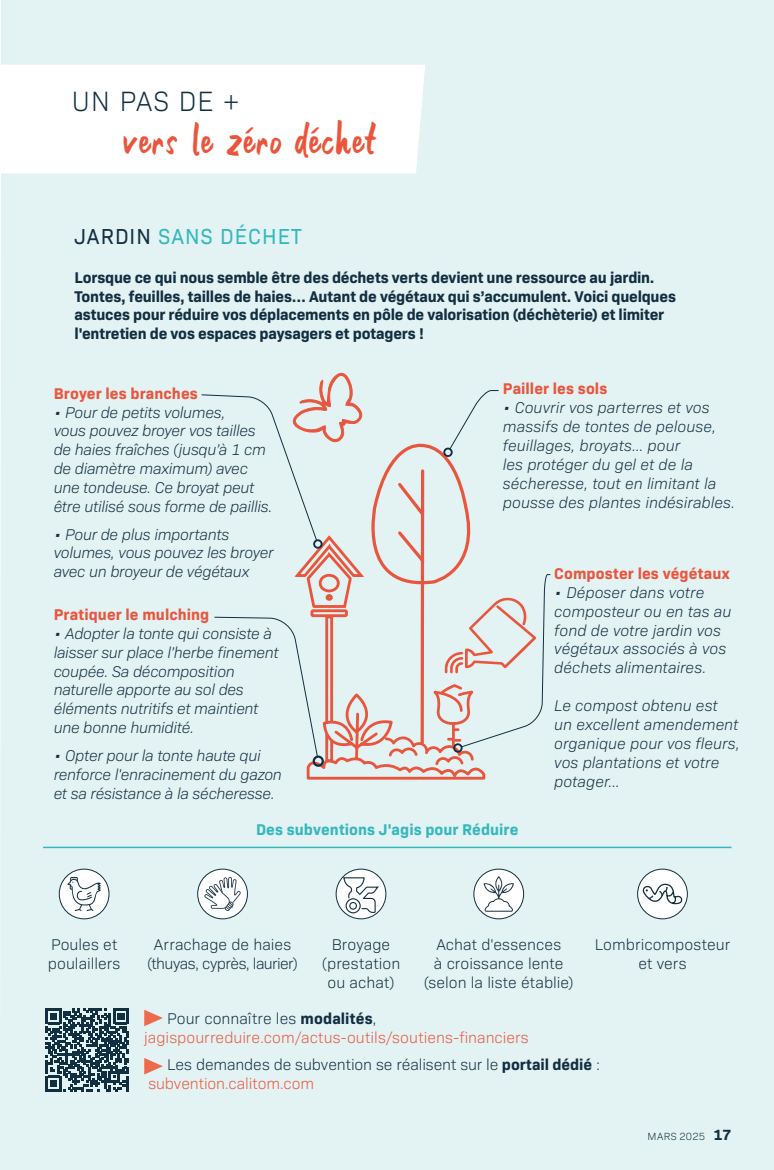
<style>
.page{position:relative;width:774px;height:1170px;background:#fff}
.page>*{position:absolute;margin:0;border:0;box-sizing:border-box;transform-origin:0 0}
.t1{font:44.1px "Gultan Bonte";letter-spacing:.05em;color:#ea563d;scale:.95 1}
.t2{font:300 28.35px "Bio Sans";letter-spacing:.05em;color:#112f41;scale:.95 1}
.t3{font:22.05px "Bio Sans";letter-spacing:.05em;color:#35b8bd;scale:.95 1}
.t4{font:italic 300 15.75px/18.9px "Bio Sans";letter-spacing:-.01em;color:#112f41}
.t5{font:700 15.75px/18.9px "Bio Sans";letter-spacing:-.015em;color:#112f41}
.t6{font:300 15.75px/18.9px "Bio Sans";color:#112f41;text-align:center}
.t7{font:300 15.75px/18.9px "Bio Sans";letter-spacing:.005em;color:#ea563d}
.t8{font:700 15.75px "Bio Sans";letter-spacing:.005em;color:#ea563d}
.t9{font:300 15.75px/18.9px "Bio Sans";letter-spacing:-.02em;color:#112f41;text-align:center}
.t10{font:700 15.75px "Bio Sans";letter-spacing:.005em;color:#35b8bd}
.t11{font:300 10.5px "Bio Sans";letter-spacing:.03em;color:#112f41}
.s1{color:#112f41}
.s2{font-weight:700;color:#112f41}
.s3{font-weight:700}
.s4{color:#ea563d}
.s5{font-weight:700;font-size:15px}
</style>
<div class="page">
<div style="left:0;top:0;width:774px;height:1169px;background:#e3f2f3"></div>
<svg style="left:0;top:65px;width:425px;height:108px"></svg>
<svg style="left:144px;top:1009px;width:19px;height:17px"></svg>
<svg style="left:144px;top:1057px;width:19px;height:17px"></svg>
<svg style="left:46px;top:1008px;width:83px;height:83px;background:#5a737f"></svg>
<hr style="left:126px;top:1075px;width:3px;height:16px;background:#112f41">
<div style="left:256px;top:818px;width:262px;height:19px;background:#e3f2f3"></div>
<hr style="left:43px;top:846px;width:688px;height:2px;background:#35b8bd">
<div style="left:59px;top:869px;width:50px;height:49px;background:#fff;border-radius:50%"></div>
<svg style="left:67px;top:876px;width:34px;height:35px"></svg>
<div style="left:59px;top:868px;width:50px;height:51px;border:1px solid #112f41;border-radius:50%"></div>
<div style="left:198px;top:869px;width:49px;height:49px;background:#fff;border-radius:50%"></div>
<svg style="left:204px;top:876px;width:37px;height:35px"></svg>
<div style="left:197px;top:868px;width:51px;height:51px;border:1px solid #112f41;border-radius:50%"></div>
<svg style="left:336px;top:869px;width:50px;height:49px"></svg>
<svg style="left:342px;top:876px;width:38px;height:37px"></svg>
<div style="left:336px;top:868px;width:50px;height:51px;border:1px solid #112f41;border-radius:50%"></div>
<svg style="left:474px;top:869px;width:50px;height:49px"></svg>
<svg style="left:483px;top:875px;width:31px;height:36px"></svg>
<div style="left:473px;top:868px;width:51px;height:51px;border:1px solid #112f41;border-radius:50%"></div>
<div style="left:638px;top:869px;width:49px;height:49px;background:#fff;border-radius:50%"></div>
<svg style="left:641px;top:883px;width:42px;height:35px"></svg>
<div style="left:637px;top:868px;width:51px;height:51px;border:1px solid #112f41;border-radius:50%"></div>
<svg style="left:201px;top:371px;width:350px;height:410px;background:#e2e7e7"></svg>
<div style="left:313px;top:755px;width:11px;height:11px;border:2px solid #112f41;border-radius:50%"></div>
<h2 class="t2" style="left:72px;top:81px;width:178px">UN PAS DE +</h2>
<h1 class="t1" style="left:123px;top:115px;width:268px">vers le zéro déchet</h1>
<h3 class="t3" style="left:75px;top:220px;width:241px"><span class="s1">JARDIN</span> SANS DÉCHET</h3>
<p class="t5" style="left:75px;top:266px;width:603px">Lorsque ce qui nous semble être des déchets verts devient une ressource au jardin.<br>Tontes, feuilles, tailles de haies… Autant de végétaux qui s’accumulent. Voici quelques astuces pour réduire vos déplacements en pôle de valorisation (déchèterie) et limiter l'entretien de vos espaces paysagers et potagers !</p>
<p class="t8" style="left:54px;top:381px;width:146px">Broyer les branches</p>
<p class="t4" style="left:54px;top:401px;width:220px">• Pour de petits volumes,<br>vous pouvez broyer vos tailles de haies fraîches (jusqu’à 1 cm de diamètre maximum) avec une tondeuse. Ce broyat peut être utilisé sous forme de paillis.</p>
<p class="t4" style="left:54px;top:523px;width:221px">• Pour de plus importants volumes, vous pouvez les broyer avec un broyeur de végétaux</p>
<p class="t8" style="left:54px;top:602px;width:157px">Pratiquer le mulching</p>
<p class="t4" style="left:54px;top:622px;width:226px">• Adopter la tonte qui consiste à laisser sur place l’herbe finement coupée. Sa décomposition naturelle apporte au sol des éléments nutritifs et maintient une bonne humidité.</p>
<p class="t4" style="left:54px;top:744px;width:230px">• Opter pour la tonte haute qui renforce l'enracinement du gazon et sa résistance à la sécheresse.</p>
<p class="t8" style="left:503px;top:377px;width:106px">Pailler les sols</p>
<p class="t4" style="left:503px;top:397px;width:234px">• Couvrir vos parterres et vos massifs de tontes de pelouse, feuillages, broyats... pour<br>les protéger du gel et de la sécheresse, tout en limitant la pousse des plantes indésirables.</p>
<p class="t8" style="left:554px;top:561px;width:177px">Composter les végétaux</p>
<p class="t4" style="left:554px;top:581px;width:179px">• Déposer dans votre composteur ou en tas au fond de votre jardin vos végétaux associés à vos déchets alimentaires.</p>
<p class="t4" style="left:554px;top:695px;width:187px">Le compost obtenu est un excellent amendement organique pour vos fleurs, vos plantations et votre potager...</p>
<p class="t10" style="left:256px;top:817px;width:264px">Des subventions J'agis pour Réduire</p>
<p class="t6" style="left:48px;top:934px;width:74px;text-align:left">Poules et poulaillers</p>
<p class="t6" style="left:595px;top:934px;width:137px">Lombricomposteur et vers</p>
<p class="t9" style="left:147px;top:934px;width:152px">Arrachage de haies (thuyas, cyprès, laurier)</p>
<p class="t6" style="left:322px;top:934px;width:80px">Broyage (prestation ou achat)</p>
<p class="t6" style="left:424px;top:934px;width:151px">Achat d'essences<br>à croissance lente (selon la liste établie)</p>
<p class="t7" style="left:144px;top:1007px;width:386px;text-indent:23px"><span class="s1">Pour connaître les</span> <span class="s2">modalités</span><span class="s1">, </span>jagispourreduire.com/actus-outils/soutiens-financiers</p>
<p class="t6" style="left:148px;top:1054px;width:453px;text-align:left;text-indent:19px">Les demandes de subvention se réalisent sur le <span class="s3">portail dédié</span> : <span class="s4">subvention.calitom.com</span></p>
<p class="t11" style="left:647px;top:1128px;width:85px">MARS 2025 <span class="s5">17</span></p>
</div>
